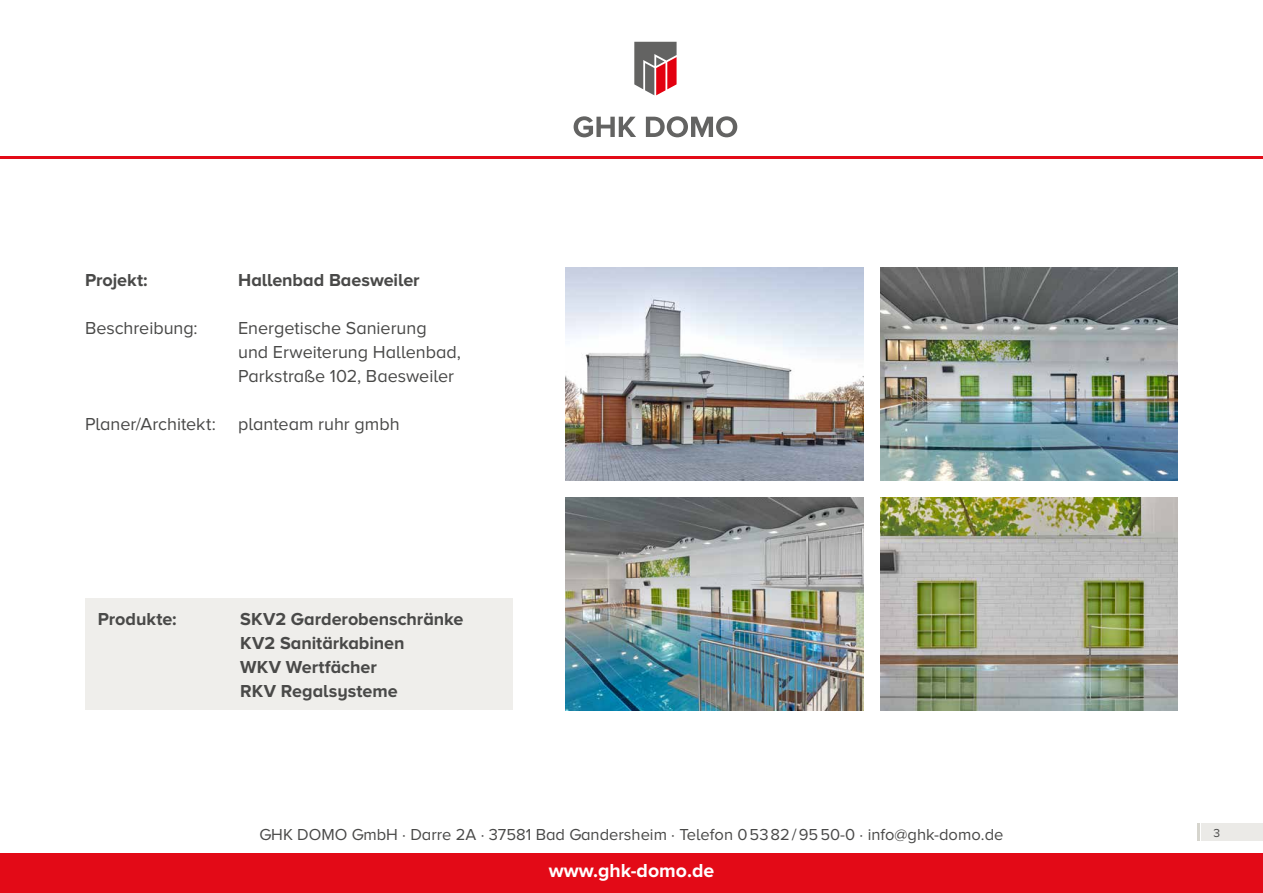
<style>
.page{position:relative;width:1263px;height:893px;background:#fff}
.page>*{position:absolute;margin:0;border:0;box-sizing:border-box;transform-origin:0 0}
.t1{font:700 19.5px "Proxima Nova A";color:#fff}
.t2{font:18px/24px "Proxima Nova A";color:#494948}
.t3{font:700 18px/24px "Proxima Nova A";color:#494948}
.t4{font:16.5px "Proxima Nova A";color:#494948}
.t5{font:12px "Proxima Nova A";color:#494948}
</style>
<div class="page">
<div style="left:0;top:853px;width:1263px;height:40px;background:#e30a17"></div>
<hr style="left:0;top:156px;width:1263px;height:3px;background:#e30a17">
<svg style="left:634px;top:42px;width:42px;height:53px;background:#a06e71"></svg>
<svg style="left:574px;top:116px;width:62px;height:21px"></svg>
<svg style="left:646px;top:116px;width:91px;height:21px"></svg>
<div style="left:1201px;top:824px;width:62px;height:17px;background:#ebeae7"></div>
<svg style="left:1197px;top:824px;width:2px;height:17px"></svg>
<img style="left:880px;top:268px;width:298px;height:212px">
<img style="left:880px;top:497px;width:298px;height:213px">
<img style="left:566px;top:268px;width:297px;height:212px">
<img style="left:566px;top:497px;width:297px;height:213px">
<div style="left:85px;top:598px;width:427px;height:112px;background:#efeeeb"></div>
<p class="t3" style="left:85px;top:268px;width:64px">Projekt:</p>
<p class="t3" style="left:238px;top:268px;width:183px">Hallenbad Baesweiler</p>
<p class="t2" style="left:85px;top:316px;width:114px">Beschreibung:</p>
<p class="t2" style="left:238px;top:316px;width:224px">Energetische Sanierung und Erweiterung Hallenbad,<br>Parkstraße 102, Baesweiler</p>
<p class="t2" style="left:85px;top:412px;width:316px">Planer/Architekt: planteam ruhr gmbh</p>
<p class="t3" style="left:98px;top:607px;width:80px">Produkte:</p>
<p class="t3" style="left:240px;top:607px;width:225px">SKV2 Garderobenschränke<br>KV2 Sanitärkabinen<br>WKV Wertfächer<br>RKV Regalsysteme</p>
<p class="t4" style="left:260px;top:825px;width:745px">GHK DOMO GmbH · Darre 2A · 37581 Bad Gandersheim · Telefon 05382/9550-0 · info@ghk-domo.de</p>
<p class="t1" style="left:549px;top:860px;width:167px">www.ghk-domo.de</p>
<p class="t5" style="left:1213px;top:826px;width:8px">3</p>
</div>
